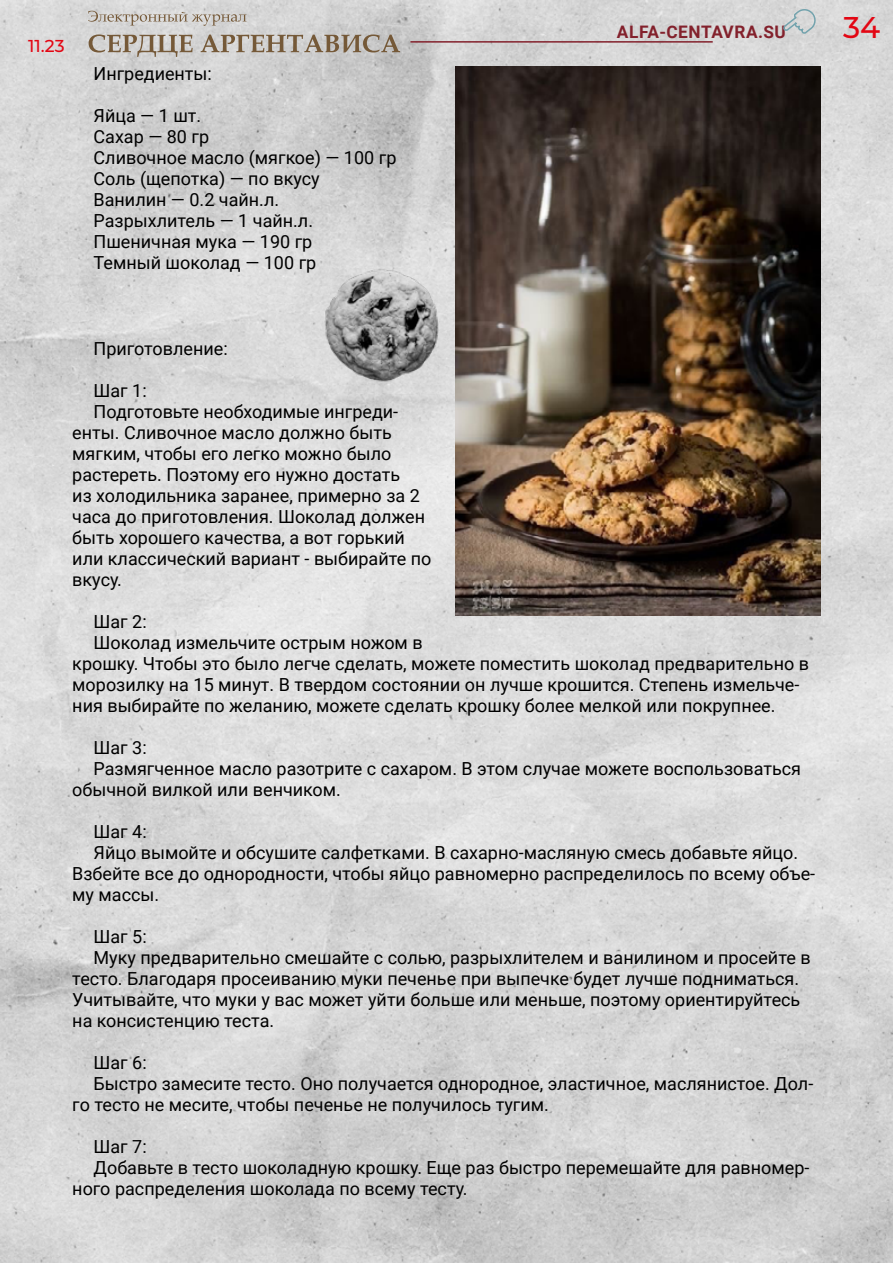
<style>
.page{position:relative;width:893px;height:1263px;background:#fff}
.page>*{position:absolute;margin:0;border:0;box-sizing:border-box;transform-origin:0 0}
.t1{font:500 30px "Montserrat";color:#e30613}
.t2{font:18px/21px "Roboto";color:#000}
.t3{font:700 17.25px "Roboto";letter-spacing:.035em;color:#83212c}
.t4{font:500 17.25px "Montserrat";color:#e30613}
</style>
<div class="page">
<img style="left:0;top:0;width:893px;height:1263px">
<svg style="left:88px;top:11px;width:158px;height:15px;background:#c6c1bb"></svg>
<svg style="left:89px;top:34px;width:104px;height:23px;background:#b7aea4"></svg>
<svg style="left:201px;top:34px;width:199px;height:19px;background:#afa69a"></svg>
<hr style="left:410px;top:41px;width:303px;height:2px;background:#83212c">
<svg style="left:781px;top:6px;width:37px;height:29px"></svg>
<img style="left:455px;top:66px;width:366px;height:550px">
<img style="left:276px;top:168px;width:200px;height:300px">
<p class="t4" style="left:28px;top:34px;width:38px">11.23</p>
<p class="t2" style="left:94px;top:62px;width:120px">Ингредиенты:</p>
<p class="t2" style="left:94px;top:104px;width:304px">Яйца — 1 шт.<br>Сахар — 80 гр<br>Сливочное масло (мягкое) — 100 гр<br>Соль (щепотка) — по вкусу<br>Ванилин — 0.2 чайн.л.<br>Разрыхлитель — 1 чайн.л.<br>Пшеничная мука — 190 гр<br>Темный шоколад — 100 гр</p>
<p class="t3" style="left:617px;top:20px;width:171px">ALFA-CENTAVRA.SU</p>
<h1 class="t1" style="left:843px;top:6px;width:39px">34</h1>
<p class="t2" style="left:94px;top:337px;width:136px">Приготовление:</p>
<p class="t2" style="left:94px;top:379px;width:55px">Шаг 1:</p>
<p class="t2" style="left:94px;top:400px;width:306px">Подготовьте необходимые ингреди-</p>
<p class="t2" style="left:72px;top:421px;width:321px">енты. Сливочное масло должно быть</p>
<p class="t2" style="left:72px;top:442px;width:321px">мягким, чтобы его легко можно было</p>
<p class="t2" style="left:72px;top:463px;width:329px">растереть. Поэтому его нужно достать</p>
<p class="t2" style="left:72px;top:484px;width:349px">из холодильника заранее, примерно за 2</p>
<p class="t2" style="left:72px;top:505px;width:354px">часа до приготовления. Шоколад должен</p>
<p class="t2" style="left:72px;top:526px;width:334px">быть хорошего качества, а вот горький</p>
<p class="t2" style="left:72px;top:547px;width:361px">или классический вариант - выбирайте по</p>
<p class="t2" style="left:72px;top:568px;width:51px">вкусу.</p>
<p class="t2" style="left:94px;top:610px;width:55px">Шаг 2:</p>
<p class="t2" style="left:94px;top:631px;width:331px">Шоколад измельчите острым ножом в</p>
<p class="t2" style="left:72px;top:652px;width:738px">крошку. Чтобы это было легче сделать, можете поместить шоколад предварительно в</p>
<p class="t2" style="left:72px;top:673px;width:729px">морозилку на 15 минут. В твердом состоянии он лучше крошится. Степень измельче-</p>
<p class="t2" style="left:72px;top:694px;width:705px">ния выбирайте по желанию, можете сделать крошку более мелкой или покрупнее.</p>
<p class="t2" style="left:94px;top:736px;width:55px">Шаг 3:</p>
<p class="t2" style="left:94px;top:757px;width:709px">Размягченное масло разотрите с сахаром. В этом случае можете воспользоваться</p>
<p class="t2" style="left:72px;top:778px;width:270px">обычной вилкой или венчиком.</p>
<p class="t2" style="left:94px;top:820px;width:55px">Шаг 4:</p>
<p class="t2" style="left:94px;top:841px;width:706px">Яйцо вымойте и обсушите салфетками. В сахарно-масляную смесь добавьте яйцо.</p>
<p class="t2" style="left:72px;top:862px;width:744px">Взбейте все до однородности, чтобы яйцо равномерно распределилось по всему объе-</p>
<p class="t2" style="left:72px;top:883px;width:89px">му массы.</p>
<p class="t2" style="left:94px;top:925px;width:55px">Шаг 5:</p>
<p class="t2" style="left:94px;top:946px;width:719px">Муку предварительно смешайте с солью, разрыхлителем и ванилином и просейте в</p>
<p class="t2" style="left:72px;top:967px;width:728px">тесто. Благодаря просеиванию муки печенье при выпечке будет лучше подниматься.</p>
<p class="t2" style="left:72px;top:988px;width:730px">Учитывайте, что муки у вас может уйти больше или меньше, поэтому ориентируйтесь</p>
<p class="t2" style="left:72px;top:1009px;width:203px">на консистенцию теста.</p>
<p class="t2" style="left:94px;top:1051px;width:55px">Шаг 6:</p>
<p class="t2" style="left:94px;top:1072px;width:721px">Быстро замесите тесто. Оно получается однородное, эластичное, маслянистое. Дол-</p>
<p class="t2" style="left:72px;top:1093px;width:478px">го тесто не месите, чтобы печенье не получилось тугим.</p>
<p class="t2" style="left:94px;top:1135px;width:55px">Шаг 7:</p>
<p class="t2" style="left:94px;top:1156px;width:717px">Добавьте в тесто шоколадную крошку. Еще раз быстро перемешайте для равномер-</p>
<p class="t2" style="left:72px;top:1177px;width:397px">ного распределения шоколада по всему тесту.</p>
</div>
